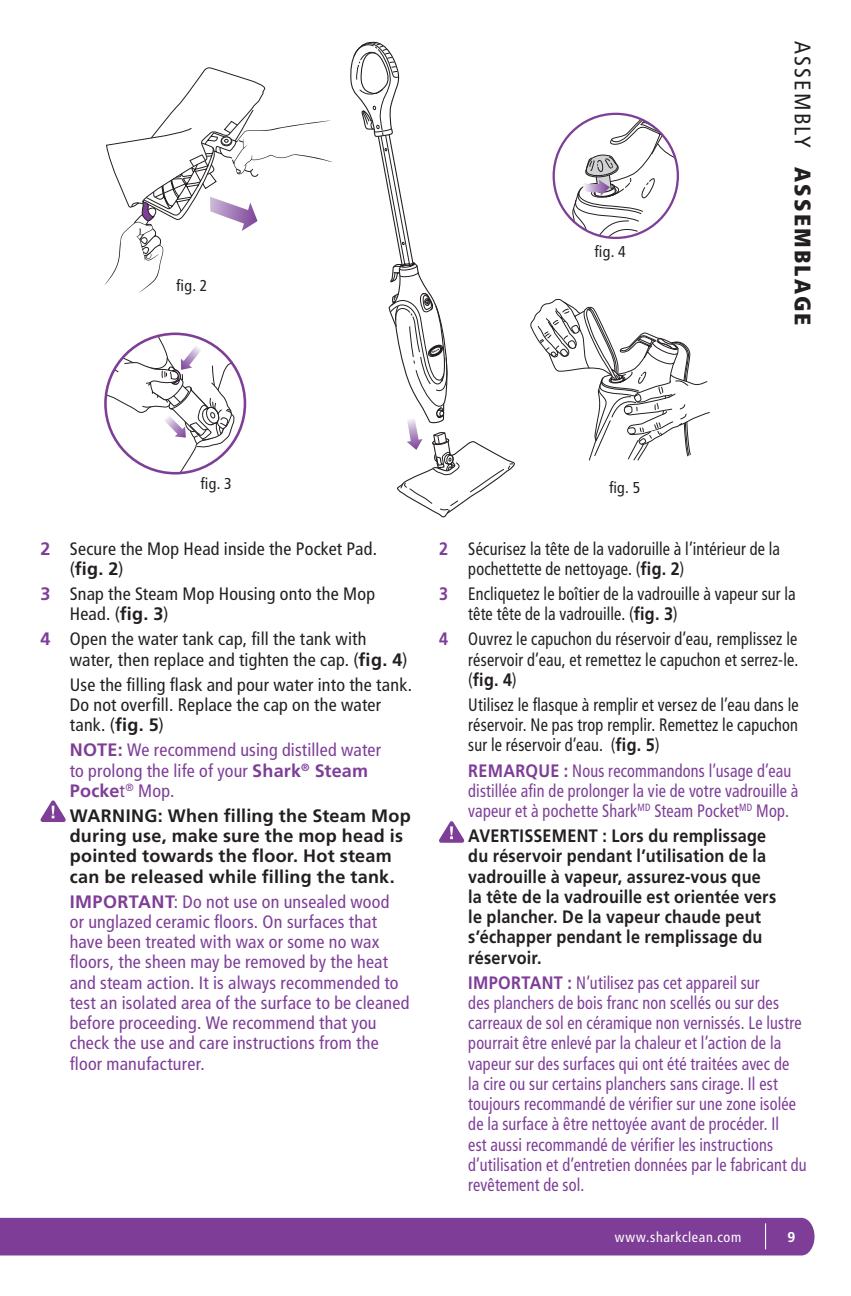
<style>
.page{position:relative;width:851px;height:1296px;background:#fff}
.page>*{position:absolute;margin:0;border:0;box-sizing:border-box;transform-origin:0 0}
.t1{font:900 condensed 22.5px "Frutiger LT Std";letter-spacing:.1em;color:#231f20}
.t2{font:condensed 18px/20.2px "Frutiger LT Std";letter-spacing:.01em;color:#7e3e98;scale:.9 1}
.t3{font:condensed 18px/20.2px "Frutiger LT Std";letter-spacing:.01em;color:#7e3e98}
.t4{font:condensed 18px/20.2px "Frutiger LT Std";letter-spacing:.01em;color:#231f20;scale:.9 1}
.t5{font:condensed 18px/20.2px "Frutiger LT Std";letter-spacing:.01em;color:#231f20}
.t6{font:700 18px/20.2px "Frutiger LT Std";letter-spacing:.015em;color:#231f20;scale:.9 1}
.t7{font:700 18px/20.2px "Frutiger LT Std";letter-spacing:.015em;color:#231f20}
.t8{font:condensed 15.75px "Frutiger LT Std";color:#231f20}
.t9{font:condensed 14.17px "Frutiger LT Std";letter-spacing:.045em;color:#fff}
.t10{font:700 14.17px "Frutiger LT Std";color:#fff}
.s1{font-weight:400}
.s2{font-weight:700;font-stretch:normal;color:#7e3e98}
.s3{font-weight:700;font-stretch:normal}
</style>
<div class="page">
<div style="left:0;top:1218px;width:814px;height:38px;background:#7e3e98"></div>
<svg style="left:104px;top:67px;width:229px;height:226px"></svg>
<svg style="left:105px;top:334px;width:140px;height:139px"></svg>
<svg style="left:350px;top:41px;width:165px;height:477px"></svg>
<svg style="left:566px;top:114px;width:111px;height:124px"></svg>
<svg style="left:530px;top:299px;width:180px;height:162px"></svg>
<svg style="left:439px;top:821px;width:25px;height:22px"></svg>
<svg style="left:40px;top:800px;width:26px;height:22px"></svg>
<p class="t8" style="left:176px;top:277px;width:33px">fig. 2</p>
<p class="t8" style="left:594px;top:242px;width:33px">fig. 4</p>
<p class="t1" style="left:816px;top:40px;width:284px;rotate:90deg"><span class="s1">Assembly</span> Assemblage</p>
<p class="t8" style="left:200px;top:475px;width:33px">fig. 3</p>
<p class="t5" style="left:70px;top:538px;width:309px;text-indent:-29px"><span class="s2">2</span> Secure the Mop Head inside the Pocket Pad. (<span class="s3">fig. 2</span>)</p>
<p class="t5" style="left:70px;top:584px;width:307px;text-indent:-29px"><span class="s2">3</span> Snap the Steam Mop Housing onto the Mop<br>Head. (<span class="s3">fig. 3</span>)</p>
<p class="t5" style="left:70px;top:629px;width:339px;text-indent:-29px"><span class="s2">4</span> Open the water tank cap, fill the tank with water, then replace and tighten the cap. (<span class="s3">fig. 4</span>)</p>
<p class="t5" style="left:70px;top:674px;width:344px">Use the filling flask and pour water into the tank.<br>Do not overfill. Replace the cap on the water tank. (<span class="s3">fig. 5</span>)</p>
<p class="t3" style="left:70px;top:740px;width:313px"><span class="s3">NOTE:</span> We recommend using distilled water to prolong the life of your <span class="s3">Shark</span><sup>®</sup> <span class="s3">Steam<br>Pocke</span>t<sup>®</sup> Mop.</p>
<p class="t7" style="left:70px;top:806px;width:342px">WARNING: When filling the Steam Mop during use, make sure the mop head is pointed towards the floor. Hot steam can be released while filling the tank.</p>
<p class="t3" style="left:70px;top:892px;width:341px"><span class="s3">IMPORTANT</span>: Do not use on unsealed wood<br>or unglazed ceramic floors. On surfaces that have been treated with wax or some no wax floors, the sheen may be removed by the heat and steam action. It is always recommended to test an isolated area of the surface to be cleaned before proceeding. We recommend that you check the use and care instructions from the floor manufacturer.</p>
<p class="t8" style="left:609px;top:479px;width:33px">fig. 5</p>
<p class="t4" style="left:468px;top:538px;width:348px;text-indent:-29px"><span class="s2">2</span> Sécurisez la tête de la vadoruille à l’intérieur de la pochettette de nettoyage. (<span class="s3">fig. 2</span>)</p>
<p class="t4" style="left:468px;top:584px;width:365px;text-indent:-29px"><span class="s2">3</span> Encliquetez le boîtier de la vadrouille à vapeur sur la tête tête de la vadrouille. (<span class="s3">fig. 3</span>)</p>
<p class="t4" style="left:468px;top:629px;width:368px;text-align:justify;text-indent:-29px"><span class="s2">4</span> Ouvrez le capuchon du réservoir d’eau, remplissez le réservoir d’eau, et remettez le capuchon et serrez-le. (<span class="s3">fig. 4</span>)</p>
<p class="t4" style="left:468px;top:695px;width:368px;text-align:justify">Utilisez le flasque à remplir et versez de l’eau dans le réservoir. Ne pas trop remplir. Remettez le capuchon sur le réservoir d’eau. (<span class="s3">fig. 5</span>)</p>
<p class="t2" style="left:468px;top:760px;width:368px"><span class="s3">REMARQUE :</span> Nous recommandons l’usage d’eau distillée afin de prolonger la vie de votre vadrouille à vapeur et à pochette Shark<sup>MD</sup> Steam Pocket<sup>MD</sup> Mop.</p>
<p class="t6" style="left:468px;top:826px;width:343px">AVERTISSEMENT : Lors du remplissage du réservoir pendant l’utilisation de la vadrouille à vapeur, assurez-vous que la tête de la vadrouille est orientée vers le plancher. De la vapeur chaude peut s’échapper pendant le remplissage du réservoir.</p>
<p class="t2" style="left:468px;top:973px;width:377px"><span class="s3">IMPORTANT :</span> N’utilisez pas cet appareil sur<br>des planchers de bois franc non scellés ou sur des carreaux de sol en céramique non vernissés. Le lustre pourrait être enlevé par la chaleur et l’action de la vapeur sur des surfaces qui ont été traitées avec de<br>la cire ou sur certains planchers sans cirage. Il est toujours recommandé de vérifier sur une zone isolée de la surface à être nettoyée avant de procéder. Il<br>est aussi recommandé de vérifier les instructions d’utilisation et d’entretien données par le fabricant du revêtement de sol.</p>
<p class="t9" style="left:614px;top:1229px;width:128px">www.sharkclean.com</p>
<p class="t10" style="left:787px;top:1228px;width:9px">9</p>
</div>
